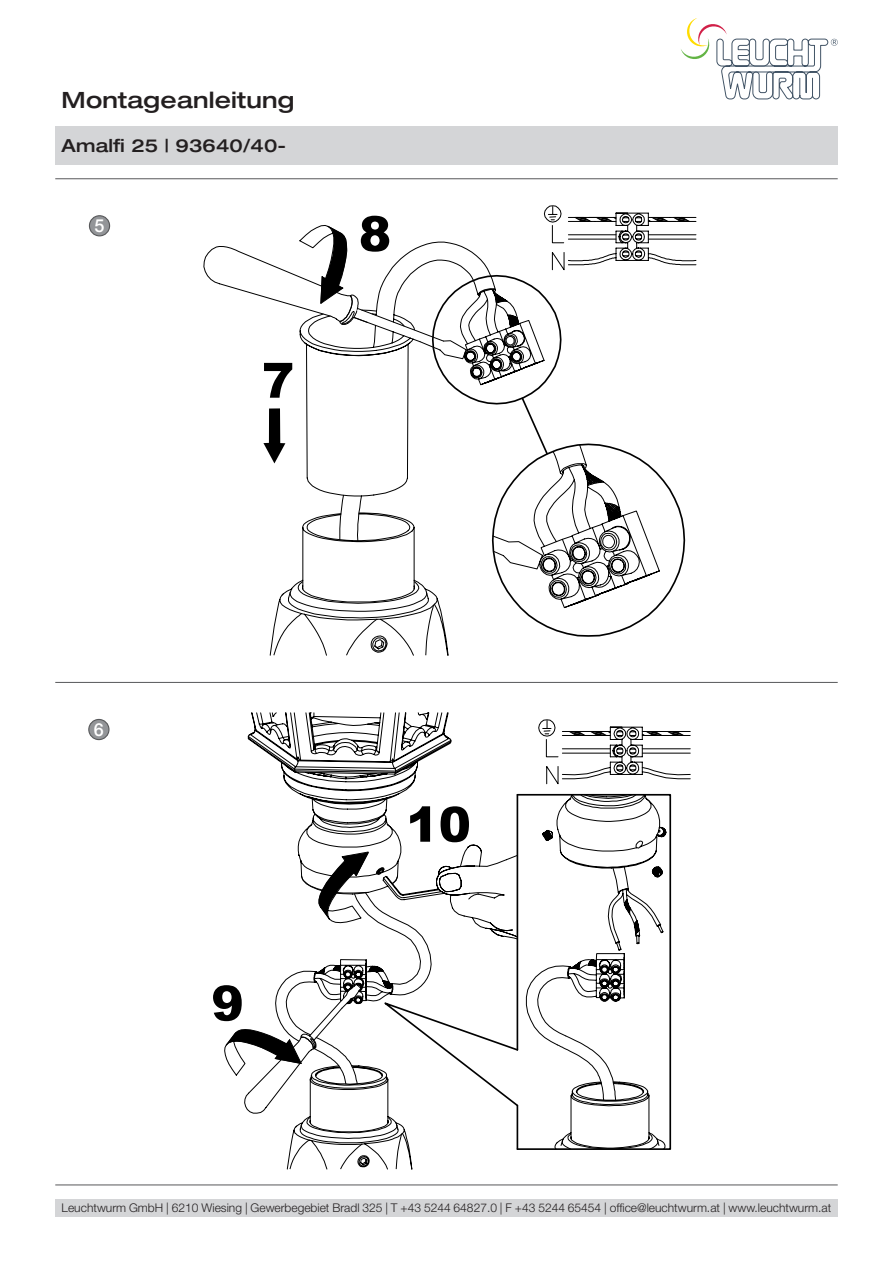
<style>
.page{position:relative;width:893px;height:1263px;background:#fff}
.page>*{position:absolute;margin:0;border:0;box-sizing:border-box;transform-origin:0 0}
.t1{font:500 expanded 22.5px "Helvetica Neue LT Pro";letter-spacing:.01em;color:#231f20}
.t2{font:500 expanded 18px "Helvetica Neue LT Pro";letter-spacing:.01em;color:#231f20}
.t3{font:500 18px "Helvetica Neue LT Pro";color:#fff}
.t4{font:300 12px "Helvetica Neue LT Pro";color:#231f20}
</style>
<div class="page">
<div style="left:55px;top:126px;width:783px;height:39px;background:#d4d5d7"></div>
<div style="left:55px;top:1199px;width:783px;height:17px;background:#d4d5d7"></div>
<svg style="left:681px;top:18px;width:157px;height:81px"></svg>
<hr style="left:55px;top:682px;width:783px;height:1px;background:#57585a">
<hr style="left:55px;top:1184px;width:783px;height:1px;background:#57585a">
<hr style="left:55px;top:178px;width:783px;height:1px;background:#57585a">
<div style="left:89px;top:216px;width:21px;height:20px;background:#939598;border-radius:50%"></div>
<div style="left:89px;top:215px;width:21px;height:21px;border:1px solid #57585a;border-radius:50%"></div>
<div style="left:89px;top:719px;width:20px;height:21px;background:#939598;border-radius:50%"></div>
<div style="left:88px;top:719px;width:22px;height:21px;border:1px solid #57585a;border-radius:50%"></div>
<svg style="left:203px;top:205px;width:494px;height:451px"></svg>
<svg style="left:538px;top:719px;width:153px;height:66px"></svg>
<div style="left:517px;top:794px;width:154px;height:356px;border:2px solid #000"></div>
<svg style="left:526px;top:794px;width:141px;height:356px"></svg>
<svg style="left:213px;top:712px;width:307px;height:458px"></svg>
<h1 class="t1" style="left:62px;top:86px;width:234px">Montageanleitung</h1>
<h2 class="t2" style="left:62px;top:134px;width:226px">Amalfi 25 | 93640/40-</h2>
<h2 class="t3" style="left:95px;top:215px;width:12px">5</h2>
<h2 class="t3" style="left:94px;top:719px;width:12px">6</h2>
<p class="t4" style="left:62px;top:1200px;width:771px">Leuchtwurm GmbH | 6210 Wiesing | Gewerbegebiet Bradl 325 | T +43 5244 64827.0 | F +43 5244 65454 | office@leuchtwurm.at | www.leuchtwurm.at</p>
</div>
